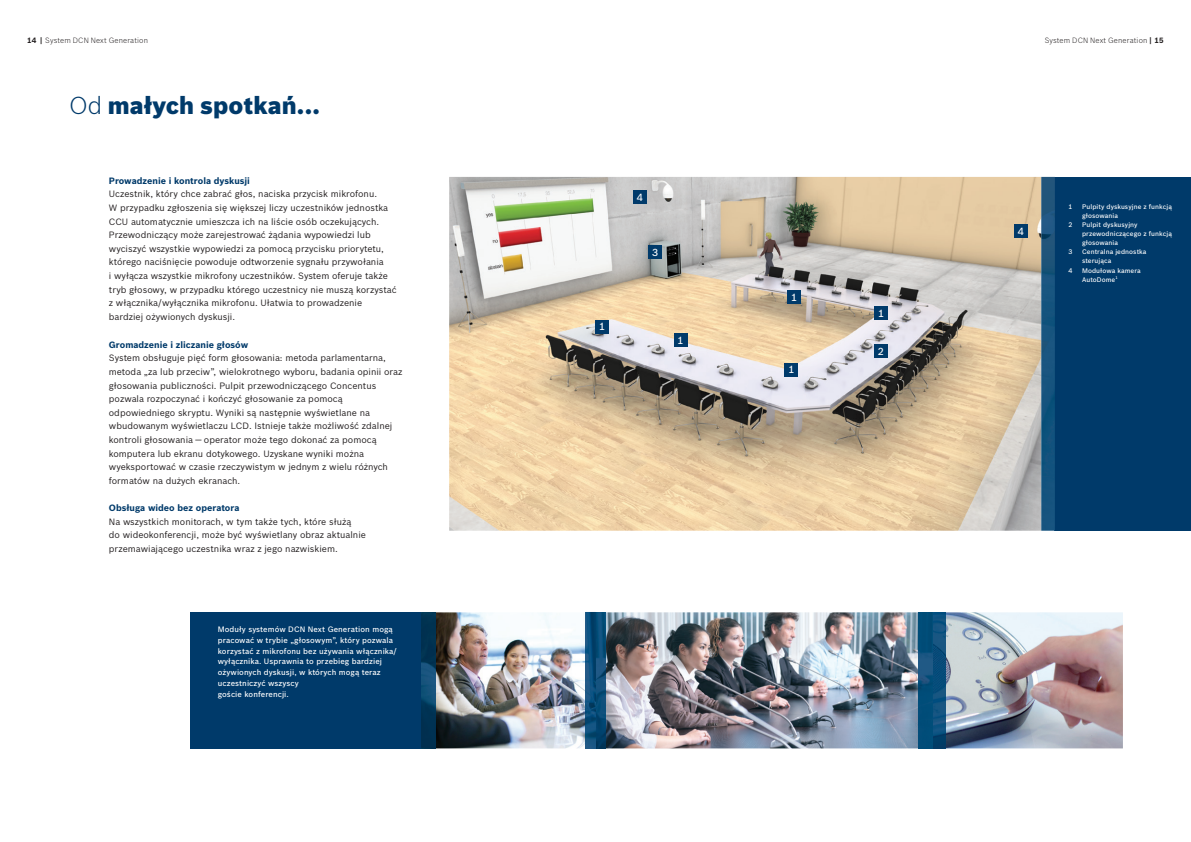
<style>
.page{position:relative;width:1191px;height:842px;background:#fff}
.page>*{position:absolute;margin:0;border:0;box-sizing:border-box;transform-origin:0 0}
.t1{font:900 24px "Bosch Sans";letter-spacing:.005em;color:#003a6a}
.t2{font:500 10px "Bosch Sans";color:#fff}
.t3{font:9px/13.6px "Bosch Sans";color:#231f20}
.t4{font:700 9px "Bosch Sans";color:#003a6a}
.t5{font:500 7.7px/10.9px "Bosch Sans";letter-spacing:.01em;color:#fff}
.t6{font:300 7.5px "Bosch Sans";letter-spacing:.02em;color:#231f20}
.t7{font:500 6.5px/9.1px "Bosch Sans";letter-spacing:.01em;color:#fff}
.s1{font-weight:700}
.s2{font-weight:300}
</style>
<div class="page">
<img style="left:449px;top:177px;width:592px;height:354px">
<div style="left:648px;top:245px;width:14px;height:14px;background:#003a6a"></div>
<div style="left:874px;top:344px;width:13px;height:14px;background:#003a6a"></div>
<div style="left:633px;top:190px;width:13px;height:14px;background:#003a6a"></div>
<div style="left:1014px;top:225px;width:13px;height:13px;background:#003a6a"></div>
<div style="left:784px;top:363px;width:14px;height:13px;background:#003a6a"></div>
<div style="left:674px;top:333px;width:13px;height:14px;background:#003a6a"></div>
<div style="left:595px;top:320px;width:14px;height:13px;background:#003a6a"></div>
<div style="left:787px;top:290px;width:14px;height:14px;background:#003a6a"></div>
<div style="left:874px;top:306px;width:14px;height:14px;background:#003a6a"></div>
<div style="left:1054px;top:177px;width:137px;height:354px;background:#003a6a"></div>
<img style="left:1041px;top:177px;width:13px;height:354px">
<div style="left:190px;top:612px;width:232px;height:136px;background:#003a6a"></div>
<img style="left:946px;top:612px;width:177px;height:136px">
<img style="left:605px;top:612px;width:313px;height:136px">
<img style="left:918px;top:612px;width:28px;height:136px">
<img style="left:435px;top:612px;width:150px;height:136px">
<img style="left:422px;top:612px;width:13px;height:136px">
<img style="left:585px;top:612px;width:20px;height:136px">
<p class="t6" style="left:27px;top:35px;width:122px"><span class="s1">14 |</span> System DCN Next Generation</p>
<p class="t6" style="left:1044px;top:35px;width:121px">System DCN Next Generation <span class="s1">| 15</span></p>
<h1 class="t1" style="left:69px;top:87px;width:252px"><span class="s2">Od</span> małych spotkań...</h1>
<p class="t4" style="left:109px;top:174px;width:143px">Prowadzenie i kontrola dyskusji</p>
<p class="t3" style="left:109px;top:187px;width:289px">Uczestnik, który chce zabrać głos, naciska przycisk mikrofonu.<br>W przypadku zgłoszenia się większej liczy uczestników jednostka CCU automatycznie umieszcza ich na liście osób oczekujących.<br>Przewodniczący może zarejestrować żądania wypowiedzi lub wyciszyć wszystkie wypowiedzi za pomocą przycisku priorytetu, którego naciśnięcie powoduje odtworzenie sygnału przywołania<br>i wyłącza wszystkie mikrofony uczestników. System oferuje także tryb głosowy, w przypadku którego uczestnicy nie muszą korzystać z włącznika/wyłącznika mikrofonu. Ułatwia to prowadzenie bardziej ożywionych dyskusji.</p>
<p class="t4" style="left:109px;top:338px;width:141px">Gromadzenie i zliczanie głosów</p>
<p class="t3" style="left:109px;top:351px;width:295px">System obsługuje pięć form głosowania: metoda parlamentarna, metoda „za lub przeciw”, wielokrotnego wyboru, badania opinii oraz głosowania publiczności. Pulpit przewodniczącego Concentus pozwala rozpoczynać i kończyć głosowanie za pomocą odpowiedniego skryptu. Wyniki są następnie wyświetlane na wbudowanym wyświetlaczu LCD. Istnieje także możliwość zdalnej kontroli głosowania — operator może tego dokonać za pomocą komputera lub ekranu dotykowego. Uzyskane wyniki można wyeksportować w czasie rzeczywistym w jednym z wielu różnych formatów na dużych ekranach.</p>
<p class="t4" style="left:109px;top:501px;width:132px">Obsługa wideo bez operatora</p>
<p class="t3" style="left:109px;top:514px;width:259px">Na wszystkich monitorach, w tym także tych, które służą<br>do wideokonferencji, może być wyświetlany obraz aktualnie przemawiającego uczestnika wraz z jego nazwiskiem.</p>
<p class="t5" style="left:218px;top:623px;width:181px">Moduły systemów DCN Next Generation mogą pracować w trybie „głosowym”, który pozwala korzystać z mikrofonu bez używania włącznika/ wyłącznika. Usprawnia to przebieg bardziej ożywionych dyskusji, w których mogą teraz uczestniczyć wszyscy<br>goście konferencji.</p>
<p class="t2" style="left:599px;top:319px;width:8px">1</p>
<p class="t2" style="left:636px;top:190px;width:8px">4</p>
<p class="t2" style="left:652px;top:245px;width:8px">3</p>
<p class="t2" style="left:677px;top:333px;width:8px">1</p>
<p class="t2" style="left:791px;top:290px;width:8px">1</p>
<p class="t2" style="left:788px;top:362px;width:8px">1</p>
<p class="t2" style="left:878px;top:306px;width:8px">1</p>
<p class="t2" style="left:877px;top:344px;width:8px">2</p>
<p class="t2" style="left:1017px;top:224px;width:8px">4</p>
<p class="t7" style="left:1068px;top:202px;width:5px">1</p>
<p class="t7" style="left:1082px;top:202px;width:91px">Pulpity dyskusyjne z funkcją głosowania</p>
<p class="t7" style="left:1068px;top:220px;width:5px">2</p>
<p class="t7" style="left:1082px;top:220px;width:91px">Pulpit dyskusyjny przewodniczącego z funkcją głosowania</p>
<p class="t7" style="left:1068px;top:247px;width:5px">3</p>
<p class="t7" style="left:1082px;top:247px;width:66px">Centralna jednostka sterująca</p>
<p class="t7" style="left:1068px;top:265px;width:5px">4</p>
<p class="t7" style="left:1082px;top:265px;width:60px">Modułowa kamera<br>AutoDome<sup>1</sup></p>
</div>
